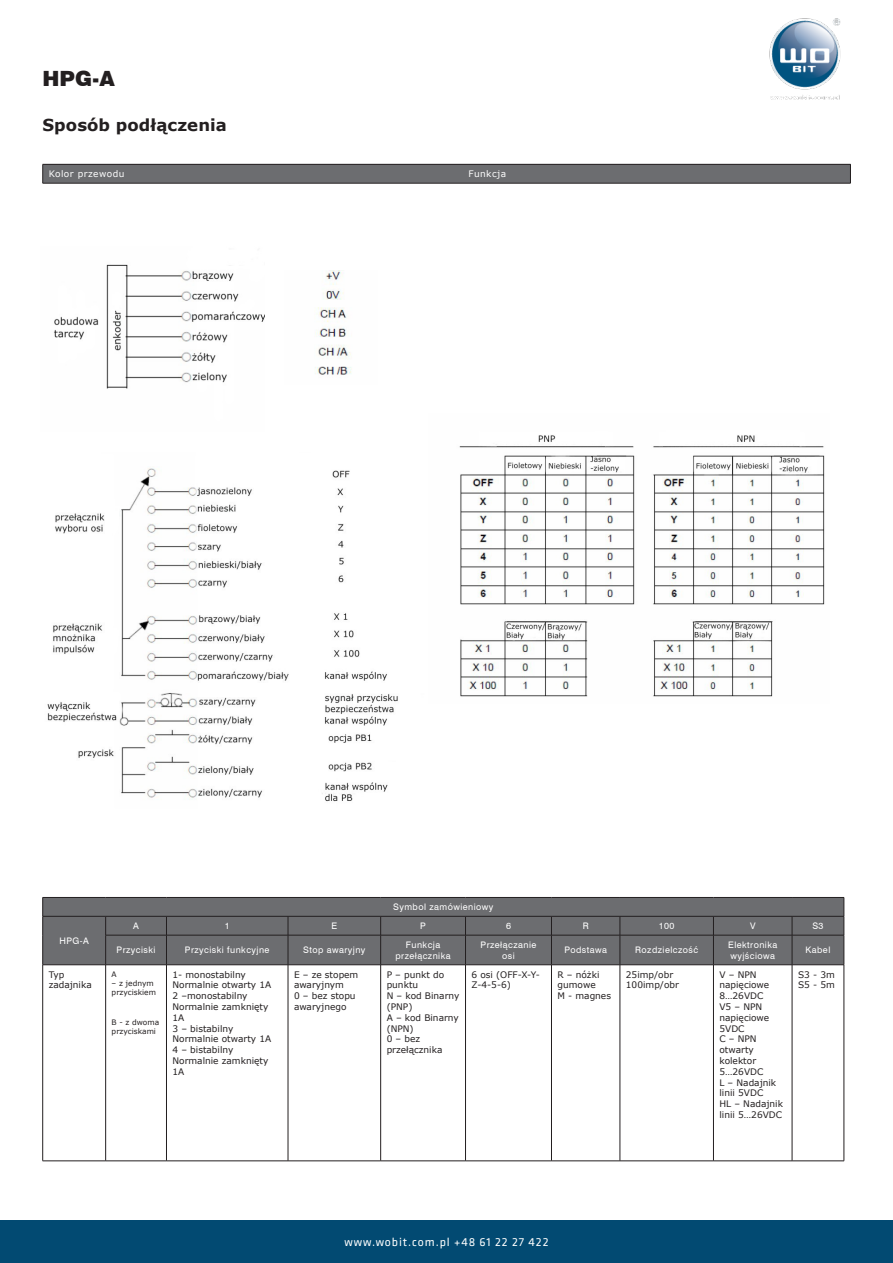
<style>
.page{position:relative;width:893px;height:1263px;background:#fff}
.page>*{position:absolute;margin:0;border:0;box-sizing:border-box;transform-origin:0 0}
.t1{font:900 21px "Swiss 721 BT";color:#231f20}
.cechy{font:700 16.5px "Verdana";letter-spacing:.005em;color:#231f20}
.t2{font:12px "Klavika";letter-spacing:.075em;color:#fff}
.tabela_treść{font:9px/10.8px "Verdana";color:#231f20}
.tabela_naglowek{font:9px/10.8px "Swiss 721 BT";letter-spacing:.05em;color:#fff;text-align:center}
.tabela_naglowek-2{font:9px "Verdana";letter-spacing:.05em;color:#fff}
.tabela_treść-2{font:7.5px/9px "Verdana";color:#231f20}
</style>
<div class="page">
<div style="left:43px;top:898px;width:801px;height:66px;background:#6c6d70"></div>
<hr style="left:43px;top:897px;width:63px;height:1px;background:#231f20">
<hr style="left:106px;top:897px;width:60px;height:1px;background:#231f20">
<hr style="left:166px;top:897px;width:122px;height:1px;background:#231f20">
<hr style="left:288px;top:897px;width:93px;height:1px;background:#231f20">
<hr style="left:381px;top:897px;width:84px;height:1px;background:#231f20">
<hr style="left:465px;top:897px;width:86px;height:1px;background:#231f20">
<hr style="left:551px;top:897px;width:69px;height:1px;background:#231f20">
<hr style="left:620px;top:897px;width:93px;height:1px;background:#231f20">
<hr style="left:713px;top:897px;width:79px;height:1px;background:#231f20">
<hr style="left:792px;top:897px;width:52px;height:1px;background:#231f20">
<hr style="left:43px;top:916px;width:63px;height:1px;background:#231f20">
<svg style="left:42px;top:898px;width:1px;height:66px"></svg>
<hr style="left:106px;top:916px;width:60px;height:1px;background:#231f20">
<hr style="left:166px;top:916px;width:122px;height:1px;background:#231f20">
<hr style="left:288px;top:916px;width:93px;height:1px;background:#231f20">
<hr style="left:381px;top:916px;width:84px;height:1px;background:#231f20">
<hr style="left:465px;top:916px;width:86px;height:1px;background:#231f20">
<hr style="left:551px;top:916px;width:69px;height:1px;background:#231f20">
<hr style="left:620px;top:916px;width:93px;height:1px;background:#231f20">
<hr style="left:713px;top:916px;width:79px;height:1px;background:#231f20">
<hr style="left:792px;top:916px;width:52px;height:1px;background:#231f20">
<hr style="left:105px;top:935px;width:61px;height:1px;background:#231f20">
<svg style="left:105px;top:916px;width:1px;height:48px"></svg>
<hr style="left:166px;top:935px;width:122px;height:1px;background:#231f20">
<svg style="left:166px;top:916px;width:1px;height:48px"></svg>
<hr style="left:288px;top:935px;width:93px;height:1px;background:#231f20">
<svg style="left:288px;top:916px;width:1px;height:48px"></svg>
<hr style="left:381px;top:935px;width:84px;height:1px;background:#231f20">
<svg style="left:380px;top:916px;width:1px;height:48px"></svg>
<hr style="left:465px;top:935px;width:86px;height:1px;background:#231f20">
<svg style="left:465px;top:916px;width:1px;height:48px"></svg>
<hr style="left:551px;top:935px;width:69px;height:1px;background:#231f20">
<svg style="left:551px;top:916px;width:1px;height:48px"></svg>
<hr style="left:620px;top:935px;width:93px;height:1px;background:#231f20">
<svg style="left:620px;top:916px;width:1px;height:48px"></svg>
<hr style="left:713px;top:935px;width:79px;height:1px;background:#231f20">
<svg style="left:713px;top:916px;width:1px;height:48px"></svg>
<hr style="left:792px;top:935px;width:52px;height:1px;background:#231f20">
<svg style="left:792px;top:916px;width:1px;height:48px"></svg>
<svg style="left:844px;top:898px;width:1px;height:66px"></svg>
<hr style="left:43px;top:964px;width:63px;height:1px;background:#231f20">
<hr style="left:42px;top:965px;width:1px;height:196px;background:#231f20">
<hr style="left:106px;top:964px;width:60px;height:1px;background:#231f20">
<hr style="left:105px;top:965px;width:1px;height:196px;background:#231f20">
<hr style="left:166px;top:964px;width:122px;height:1px;background:#231f20">
<hr style="left:166px;top:965px;width:1px;height:196px;background:#231f20">
<hr style="left:288px;top:964px;width:93px;height:1px;background:#231f20">
<hr style="left:288px;top:965px;width:1px;height:196px;background:#231f20">
<hr style="left:381px;top:964px;width:84px;height:1px;background:#231f20">
<hr style="left:380px;top:965px;width:1px;height:196px;background:#231f20">
<hr style="left:465px;top:964px;width:86px;height:1px;background:#231f20">
<hr style="left:465px;top:965px;width:1px;height:196px;background:#231f20">
<hr style="left:551px;top:964px;width:69px;height:1px;background:#231f20">
<hr style="left:551px;top:965px;width:1px;height:196px;background:#231f20">
<hr style="left:620px;top:964px;width:93px;height:1px;background:#231f20">
<hr style="left:620px;top:965px;width:1px;height:196px;background:#231f20">
<hr style="left:713px;top:964px;width:79px;height:1px;background:#231f20">
<hr style="left:713px;top:965px;width:1px;height:196px;background:#231f20">
<hr style="left:792px;top:964px;width:52px;height:1px;background:#231f20">
<hr style="left:792px;top:965px;width:1px;height:196px;background:#231f20">
<hr style="left:844px;top:965px;width:1px;height:196px;background:#231f20">
<hr style="left:43px;top:1160px;width:63px;height:1px;background:#231f20">
<hr style="left:106px;top:1160px;width:60px;height:1px;background:#231f20">
<hr style="left:166px;top:1160px;width:122px;height:1px;background:#231f20">
<hr style="left:288px;top:1160px;width:93px;height:1px;background:#231f20">
<hr style="left:381px;top:1160px;width:84px;height:1px;background:#231f20">
<hr style="left:465px;top:1160px;width:86px;height:1px;background:#231f20">
<hr style="left:551px;top:1160px;width:69px;height:1px;background:#231f20">
<hr style="left:620px;top:1160px;width:93px;height:1px;background:#231f20">
<hr style="left:713px;top:1160px;width:79px;height:1px;background:#231f20">
<hr style="left:792px;top:1160px;width:52px;height:1px;background:#231f20">
<div style="left:43px;top:164px;width:807px;height:19px;background:#6c6d70"></div>
<hr style="left:43px;top:164px;width:808px;height:1px;background:#231f20">
<svg style="left:42px;top:165px;width:1px;height:18px"></svg>
<svg style="left:850px;top:165px;width:1px;height:18px"></svg>
<hr style="left:43px;top:183px;width:808px;height:1px;background:#231f20">
<img style="left:54px;top:264px;width:210px;height:125px">
<img style="left:47px;top:468px;width:351px;height:334px">
<img style="left:315px;top:270px;width:37px;height:105px">
<img style="left:459px;top:435px;width:366px;height:262px">
<div style="left:0;top:1220px;width:893px;height:43px;background:#024a72"></div>
<img style="left:769px;top:18px;width:72px;height:82px">
<p class="t1" style="left:43px;top:66px;width:74px">HPG-A</p>
<p class="cechy" style="left:43px;top:113px;width:186px">Sposób podłączenia</p>
<p class="tabela_naglowek-2" style="left:49px;top:168px;width:77px">Kolor przewodu</p>
<p class="tabela_naglowek-2" style="left:468px;top:168px;width:39px">Funkcja</p>
<p class="tabela_naglowek" style="left:59px;top:935px;width:31px">HPG-A</p>
<p class="tabela_naglowek" style="left:393px;top:901px;width:102px">Symbol zamówieniowy</p>
<p class="tabela_naglowek" style="left:133px;top:920px;width:7px">A</p>
<p class="tabela_naglowek" style="left:225px;top:920px;width:6px">1</p>
<p class="tabela_naglowek" style="left:331px;top:920px;width:7px">E</p>
<p class="tabela_naglowek" style="left:420px;top:920px;width:7px">P</p>
<p class="tabela_naglowek" style="left:506px;top:920px;width:6px">6</p>
<p class="tabela_naglowek" style="left:583px;top:920px;width:7px">R</p>
<p class="tabela_naglowek" style="left:659px;top:920px;width:17px">100</p>
<p class="tabela_naglowek" style="left:750px;top:920px;width:7px">V</p>
<p class="tabela_naglowek" style="left:812px;top:920px;width:13px">S3</p>
<p class="tabela_naglowek" style="left:117px;top:944px;width:40px">Przyciski</p>
<p class="tabela_naglowek" style="left:185px;top:944px;width:86px">Przyciski funkcyjne</p>
<p class="tabela_naglowek" style="left:303px;top:944px;width:64px">Stop awaryjny</p>
<p class="tabela_naglowek" style="left:395px;top:939px;width:57px">Funkcja przełącznika</p>
<p class="tabela_naglowek" style="left:481px;top:939px;width:57px">Przełączanie</p>
<p class="tabela_naglowek" style="left:564px;top:944px;width:44px">Podstawa</p>
<p class="tabela_naglowek" style="left:635px;top:944px;width:65px">Rozdzielczość</p>
<p class="tabela_naglowek" style="left:728px;top:939px;width:51px;text-align:left">Elektronika wyjściowa</p>
<p class="tabela_naglowek" style="left:806px;top:944px;width:26px">Kabel</p>
<p class="tabela_naglowek" style="left:502px;top:950px;width:14px">osi</p>
<p class="tabela_treść" style="left:49px;top:969px;width:45px">Typ zadajnika</p>
<p class="tabela_treść-2" style="left:112px;top:969px;width:7px">A</p>
<p class="tabela_treść-2" style="left:112px;top:978px;width:46px">– z jednym przyciskiem</p>
<p class="tabela_treść-2" style="left:112px;top:1018px;width:49px">B - z dwoma przyciskami</p>
<p class="tabela_treść" style="left:172px;top:969px;width:100px">1- monostabilny<br>Normalnie otwarty 1A</p>
<p class="tabela_treść" style="left:172px;top:990px;width:97px">2 –monostabilny<br>Normalnie zamknięty<br>1A</p>
<p class="tabela_treść" style="left:172px;top:1023px;width:100px">3 – bistabilny<br>Normalnie otwarty 1A</p>
<p class="tabela_treść" style="left:172px;top:1044px;width:97px">4 – bistabilny<br>Normalnie zamknięty<br>1A</p>
<p class="tabela_treść" style="left:294px;top:969px;width:66px">E – ze stopem awaryjnym</p>
<p class="tabela_treść" style="left:294px;top:990px;width:63px">0 – bez stopu awaryjnego</p>
<p class="tabela_treść" style="left:387px;top:969px;width:59px">P – punkt do punktu</p>
<p class="tabela_treść" style="left:387px;top:990px;width:74px">N – kod Binarny (PNP)</p>
<p class="tabela_treść" style="left:387px;top:1012px;width:74px">A – kod Binarny (NPN)</p>
<p class="tabela_treść" style="left:387px;top:1034px;width:57px">0 – bez przełącznika</p>
<p class="tabela_treść" style="left:471px;top:969px;width:70px">6 osi (OFF-X-Y-<br>Z-4-5-6)</p>
<p class="tabela_treść" style="left:557px;top:969px;width:43px">R – nóżki gumowe</p>
<p class="tabela_treść" style="left:557px;top:990px;width:55px">M - magnes</p>
<p class="tabela_treść" style="left:626px;top:969px;width:49px">25imp/obr</p>
<p class="tabela_treść" style="left:626px;top:980px;width:55px">100imp/obr</p>
<p class="tabela_treść" style="left:719px;top:969px;width:51px">V – NPN napięciowe<br>8…26VDC</p>
<p class="tabela_treść" style="left:719px;top:1001px;width:51px">V5 – NPN napięciowe<br>5VDC</p>
<p class="tabela_treść" style="left:719px;top:1034px;width:45px">C – NPN otwarty kolektor<br>5…26VDC</p>
<p class="tabela_treść" style="left:719px;top:1077px;width:58px">L – Nadajnik linii 5VDC</p>
<p class="tabela_treść" style="left:719px;top:1098px;width:65px">HL – Nadajnik linii 5…26VDC</p>
<p class="tabela_treść" style="left:798px;top:969px;width:38px">S3 - 3m</p>
<p class="tabela_treść" style="left:798px;top:980px;width:38px">S5 - 5m</p>
<h3 class="t2" style="left:344px;top:1235px;width:206px">www.wobit.com.pl +48 61 22 27 422</h3>
</div>
